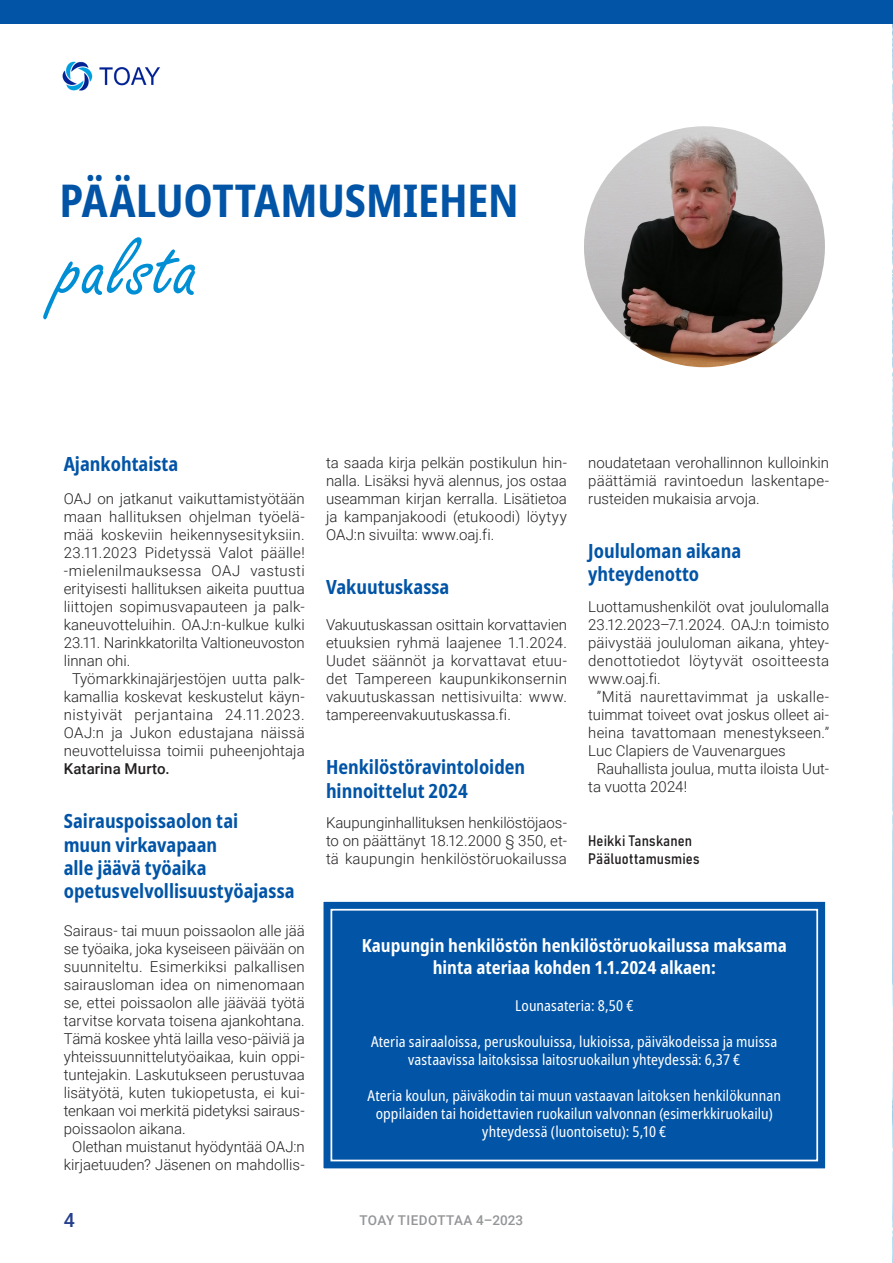
<style>
.page{position:relative;width:893px;height:1263px;background:#fff}
.page>*{position:absolute;margin:0;border:0;box-sizing:border-box;transform-origin:0 0}
.Pääotsikko{font:90px "Freestyle Script";letter-spacing:.01em;color:#008fd5}
.Pääotsikko-2{font:700 condensed 45px "Noto Sans";letter-spacing:-.005em;color:#0154a6}
.Väliotsikko{font:700 condensed 19.5px/23.4px "Noto Sans";color:#0154a6}
.t1{font:500 19.5px "Roboto";color:#253f8e}
.t2{font:700 condensed 18px "Noto Sans";color:#fff}
.Sisentämätön_leipis{font:300 15px/18px "Roboto";letter-spacing:.005em;color:#231f20;text-align:justify}
.Sisennetty_leipis{font:300 15px/18px "Roboto";letter-spacing:.005em;color:#231f20;text-align:justify}
.Valkoinen_leipis{font:condensed 15px "Noto Sans";letter-spacing:.005em;color:#fff}
.Kirjoittaja__tekstin_loppuun{font:15px "Bahnschrift";letter-spacing:.01em;color:#231f20}
.t3{font:500 13.5px "Roboto";letter-spacing:.025em;color:#939598}
.s1{font-weight:500}
</style>
<div class="page">
<img style="left:892px;top:23px;width:1px;height:1240px">
<div style="left:0;top:0;width:893px;height:23px;background:#0154a6"></div>
<img style="left:63px;top:61px;width:97px;height:29px">
<div style="left:323px;top:901px;width:503px;height:268px;background:#0154a6"></div>
<div style="left:330px;top:909px;width:488px;height:252px;border:2px solid #fff"></div>
<img style="left:584px;top:126px;width:241px;height:241px;border-radius:120px">
<p class="Pääotsikko-2" style="left:60px;top:168px;width:461px">PÄÄLUOTTAMUSMIEHEN</p>
<p class="Pääotsikko" style="left:60px;top:220px;width:141px">palsta</p>
<p class="Väliotsikko" style="left:64px;top:452px;width:116px">Ajankohtaista</p>
<p class="Sisentämätön_leipis" style="left:64px;top:489px;width:242px">OAJ on jatkanut vaikuttamistyötään maan hallituksen ohjelman työelä&shy;mää koskeviin heikennysesityksiin.<br>23.11.2023 Pidetyssä Valot päälle! -mielenilmauksessa OAJ vastusti erityisesti hallituksen aikeita puuttua liittojen sopimusvapauteen ja palk&shy;kaneuvotteluihin. OAJ:n-kulkue kulki 23.11. Narinkkatorilta Valtioneuvoston linnan ohi.</p>
<p class="Sisennetty_leipis" style="left:64px;top:669px;width:242px;text-indent:9px">Työmarkkinajärjestöjen uutta palk&shy;kamallia koskevat keskustelut käyn&shy;nistyivät perjantaina 24.11.2023.<br>OAJ:n ja Jukon edustajana näissä neuvotteluissa toimii puheenjohtaja <span class="s1">Katarina Murto.</span></p>
<p class="Väliotsikko" style="left:64px;top:810px;width:232px">Sairauspoissaolon tai<br>muun virkavapaan<br>alle jäävä työaika opetusvelvollisuustyöajassa</p>
<p class="Sisentämätön_leipis" style="left:64px;top:921px;width:242px">Sairaus- tai muun poissaolon alle jää se työaika, joka kyseiseen päivään on suunniteltu. Esimerkiksi palkallisen sairausloman idea on nimenomaan se, ettei poissaolon alle jäävää työtä tarvitse korvata toisena ajankohtana.<br>Tämä koskee yhtä lailla veso-päiviä ja yhteissuunnittelutyöaikaa, kuin oppi&shy;tuntejakin. Laskutukseen perustuvaa lisätyötä, kuten tukiopetusta, ei kui&shy;tenkaan voi merkitä pidetyksi sairaus&shy;poissaolon aikana.</p>
<p class="Sisennetty_leipis" style="left:64px;top:1137px;width:242px;text-align:center">Olethan muistanut hyödyntää OAJ:n kirjaetuuden? Jäsenen on mahdollis-</p>
<p class="Sisennetty_leipis" style="left:326px;top:453px;width:242px">ta saada kirja pelkän postikulun hin&shy;nalla. Lisäksi hyvä alennus, jos ostaa useamman kirjan kerralla. Lisätietoa ja kampanjakoodi (etukoodi) löytyy OAJ:n sivuilta: www.oaj.fi.</p>
<p class="Väliotsikko" style="left:326px;top:576px;width:125px">Vakuutuskassa</p>
<p class="Sisentämätön_leipis" style="left:326px;top:615px;width:242px">Vakuutuskassan osittain korvattavien etuuksien ryhmä laajenee 1.1.2024.<br>Uudet säännöt ja korvattavat etuu&shy;det Tampereen kaupunkikonsernin vakuutuskassan nettisivuilta: www. tampereenvakuutuskassa.fi.</p>
<p class="Väliotsikko" style="left:326px;top:756px;width:201px">Henkilöstöravintoloiden hinnoittelut 2024</p>
<p class="Sisentämätön_leipis" style="left:326px;top:813px;width:242px">Kaupunginhallituksen henkilöstöjaos&shy;to on päättänyt 18.12.2000 § 350, et&shy;tä kaupungin henkilöstöruokailussa</p>
<p class="Sisentämätön_leipis" style="left:588px;top:453px;width:242px">noudatetaan verohallinnon kulloinkin päättämiä ravintoedun laskentape&shy;rusteiden mukaisia arvoja.</p>
<p class="Väliotsikko" style="left:588px;top:540px;width:154px">Joululoman aikana yhteydenotto</p>
<p class="Sisentämätön_leipis" style="left:588px;top:597px;width:242px">Luottamushenkilöt ovat joululomalla 23.12.2023–7.1.2024. OAJ:n toimisto päivystää joululoman aikana, yhtey&shy;denottotiedot löytyvät osoitteesta www.oaj.fi.</p>
<p class="Sisennetty_leipis" style="left:588px;top:687px;width:242px;text-indent:9px">”Mitä naurettavimmat ja uskalle&shy;tuimmat toiveet ovat joskus olleet ai&shy;heina tavattomaan menestykseen.” Luc Clapiers de Vauvenargues</p>
<p class="Sisennetty_leipis" style="left:588px;top:759px;width:242px;text-indent:9px">Rauhallista joulua, mutta iloista Uut&shy;ta vuotta 2024!</p>
<p class="Kirjoittaja__tekstin_loppuun" style="left:588px;top:829px;width:105px">Heikki Tanskanen</p>
<p class="Kirjoittaja__tekstin_loppuun" style="left:588px;top:847px;width:113px">Pääluottamusmies</p>
<p class="t2" style="left:362px;top:933px;width:427px">Kaupungin henkilöstön henkilöstöruokailussa maksama</p>
<p class="t2" style="left:433px;top:954px;width:285px">hinta ateriaa kohden 1.1.2024 alkaen:</p>
<p class="Valkoinen_leipis" style="left:515px;top:995px;width:120px">Lounasateria: 8,50 €</p>
<p class="Valkoinen_leipis" style="left:371px;top:1031px;width:408px">Ateria sairaaloissa, peruskouluissa, lukioissa, päiväkodeissa ja muissa</p>
<p class="Valkoinen_leipis" style="left:408px;top:1049px;width:334px">vastaavissa laitoksissa laitosruokailun yhteydessä: 6,37 €</p>
<p class="Valkoinen_leipis" style="left:368px;top:1085px;width:415px">Ateria koulun, päiväkodin tai muun vastaavan laitoksen henkilökunnan</p>
<p class="Valkoinen_leipis" style="left:376px;top:1103px;width:398px">oppilaiden tai hoidettavien ruokailun valvonnan (esimerkkiruokailu)</p>
<p class="Valkoinen_leipis" style="left:482px;top:1121px;width:186px">yhteydessä (luontoisetu): 5,10 €</p>
<h3 class="t1" style="left:64px;top:1206px;width:13px">4</h3>
<p class="t3" style="left:359px;top:1211px;width:165px">TOAY TIEDOTTAA 4–2023</p>
</div>
